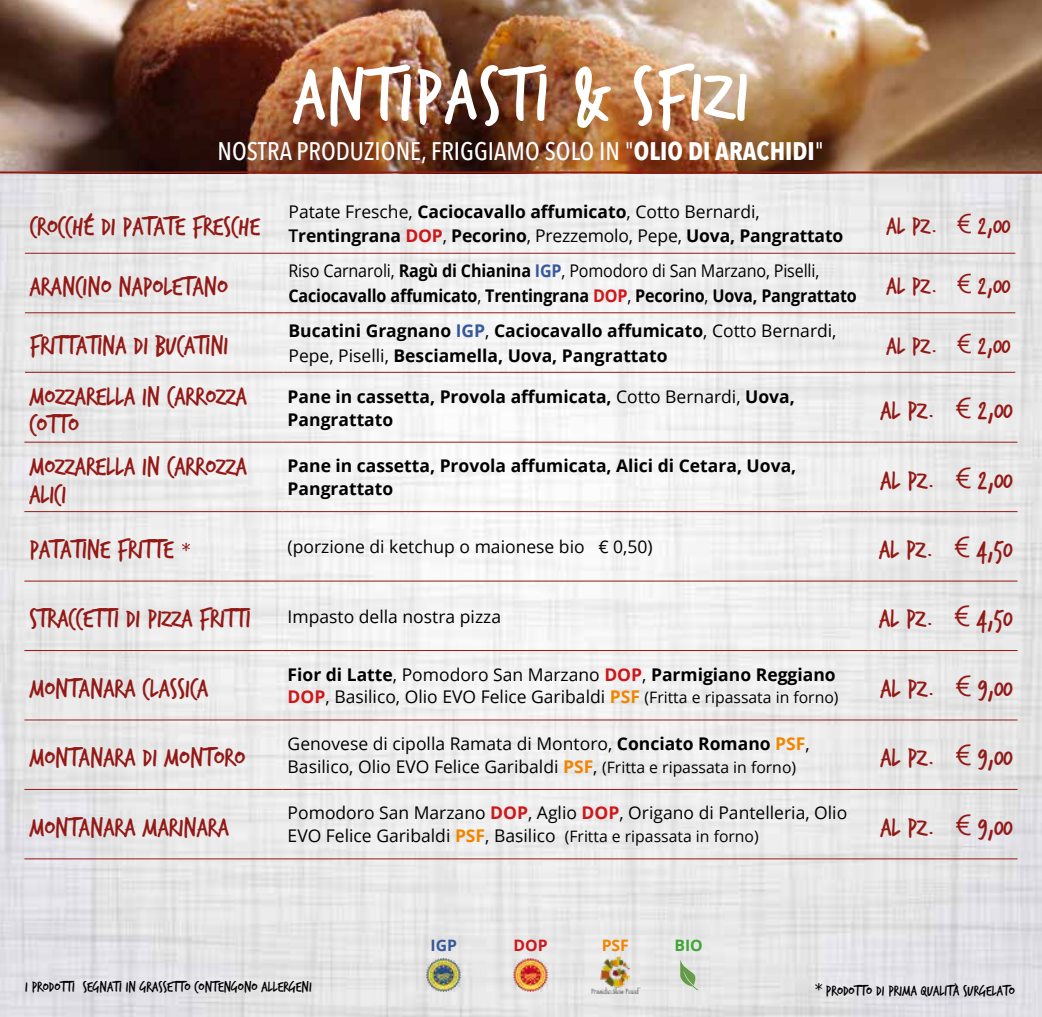
<style>
.page{position:relative;width:1042px;height:1017px;background:#fff}
.page>*{position:absolute;margin:0;border:0;box-sizing:border-box;transform-origin:0 0}
.t1{font:80.5px "Trash Hand";letter-spacing:.025em;color:#fff}
.t2{font:28px/28px "Trash Hand";color:#931916}
.t3{font:26.25px "Trash Hand";color:#931916}
.t4{font:500 25.38px "Avenir Next Condensed";color:#fff}
.t5{font:17.5px/22.8px "Open Sans";color:#000}
.t6{font:700 17.5px/24.5px "Open Sans";color:#000}
.t7{font:700 17.5px/24.5px "Open Sans";color:#000;scale:.92 1}
.t8{font:15.75px "Trash Hand";color:#000}
.t9{font:700 15.75px "Open Sans";color:#35599c}
.t10{font:700 15.75px "Open Sans";color:#cd171a}
.t11{font:700 15.75px "Open Sans";color:#f18500}
.t12{font:700 15.75px "Open Sans";color:#3fa535}
.s1{font-weight:700}
.s2{font-weight:400}
.s3{font-weight:600}
.s4{color:#cd171a}
.s5{font-family:"Century Gothic"}
.s6{color:#35599c}
.s7{font-family:"Mistral";color:#941913}
.s8{font-weight:700;color:#cd171a}
.s9{font-weight:700;color:#f18500}
.s10{font-size:15.75px}
.s11{font-size:14px}
.s12{font-family:"Mistral";font-size:24.5px}
</style>
<div class="page">
<img style="left:0;top:173px;width:1042px;height:844px">
<img style="left:0;top:0;width:1042px;height:171px">
<hr style="left:25px;top:253px;width:259px;height:1px;background:#931916">
<hr style="left:284px;top:253px;width:582px;height:1px;background:#931916">
<hr style="left:284px;top:312px;width:582px;height:1px;background:#931916">
<hr style="left:284px;top:372px;width:582px;height:1px;background:#931916">
<hr style="left:25px;top:312px;width:259px;height:1px;background:#931916">
<hr style="left:25px;top:372px;width:259px;height:1px;background:#931916">
<hr style="left:866px;top:253px;width:149px;height:1px;background:#931916">
<hr style="left:866px;top:312px;width:149px;height:1px;background:#931916">
<hr style="left:866px;top:372px;width:149px;height:1px;background:#931916">
<hr style="left:24px;top:442px;width:259px;height:1px;background:#931916">
<hr style="left:283px;top:442px;width:585px;height:1px;background:#931916">
<hr style="left:868px;top:442px;width:149px;height:1px;background:#931916">
<hr style="left:283px;top:511px;width:585px;height:1px;background:#931916">
<hr style="left:868px;top:511px;width:149px;height:1px;background:#931916">
<hr style="left:283px;top:789px;width:585px;height:1px;background:#931916">
<hr style="left:868px;top:789px;width:149px;height:1px;background:#931916">
<hr style="left:868px;top:859px;width:149px;height:1px;background:#931916">
<hr style="left:24px;top:511px;width:259px;height:1px;background:#941913">
<hr style="left:24px;top:789px;width:259px;height:1px;background:#941913">
<hr style="left:24px;top:859px;width:259px;height:1px;background:#941913">
<hr style="left:283px;top:859px;width:585px;height:1px;background:#941913">
<hr style="left:24px;top:581px;width:259px;height:1px;background:#941913">
<hr style="left:283px;top:581px;width:585px;height:1px;background:#941913">
<hr style="left:868px;top:581px;width:149px;height:1px;background:#941913">
<hr style="left:24px;top:650px;width:259px;height:1px;background:#941913">
<hr style="left:283px;top:650px;width:585px;height:1px;background:#941913">
<hr style="left:868px;top:650px;width:149px;height:1px;background:#941913">
<hr style="left:24px;top:720px;width:259px;height:1px;background:#941913">
<hr style="left:283px;top:720px;width:585px;height:1px;background:#941913">
<hr style="left:868px;top:720px;width:149px;height:1px;background:#941913">
<hr style="left:0;top:171px;width:1042px;height:2px;background:#931916">
<img style="left:427px;top:958px;width:33px;height:34px">
<img style="left:514px;top:958px;width:33px;height:34px">
<img style="left:590px;top:957px;width:50px;height:36px">
<svg style="left:680px;top:960px;width:18px;height:30px"></svg>
<h1 class="t1" style="left:293px;top:56px;width:457px">ANTIPASTI &amp; SFIZI</h1>
<h3 class="t4" style="left:218px;top:135px;width:608px">NOSTRA PRODUZIONE, FRIGGIAMO SOLO IN "<span class="s1">OLIO DI ARACHIDI</span>"</h3>
<h2 class="t2" style="left:30px;top:214px;width:232px">CROCCHÉ DI PATATE FRESCHE</h2>
<p class="t6" style="left:288px;top:199px;width:556px"><span class="s2">Patate Fresche,</span> Caciocavallo affumicato<span class="s2">, Cotto Bernardi,<br></span><span class="s3">T</span>rentingrana <span class="s4">DOP</span><span class="s2">,</span> Pecorino<span class="s2">, Prezzemolo, Pepe,</span> Uova, Pangrattato</p>
<h3 class="t3" style="left:886px;top:214px;width:125px">AL PZ. <span class="s5">€</span> 2,00</h3>
<h2 class="t2" style="left:30px;top:273px;width:200px">ARANCINO NAPOLETANO</h2>
<p class="t7" style="left:288px;top:258px;width:786px"><span class="s2">Riso Carnaroli,</span> Ragù di Chianina <span class="s6">IGP</span><span class="s2">, Pomodoro di San Marzano, Piselli,<br></span>Caciocavallo affumicato<span class="s2">,</span> Trentingrana <span class="s4">DOP</span><span class="s2">,</span> Pecorino<span class="s2">,</span> Uova, Pangrattato <sup>AL</sup> <sup>PZ.</sup> <sup>€</sup> <sup>2,00</sup></p>
<h2 class="t2" style="left:30px;top:333px;width:200px">FRITTATINA DI BUCATINI</h2>
<p class="t6" style="left:288px;top:318px;width:549px">Bucatini Gragnano <span class="s6">IGP</span><span class="s2">,</span> Caciocavallo affumicato<span class="s2">, Cotto Bernardi,<br>Pepe, Piselli,</span> Besciamella, Uova, Pangrattato</p>
<h3 class="t3" style="left:886px;top:333px;width:125px">AL PZ. <span class="s5">€</span> 2,00</h3>
<h2 class="t2" style="left:29px;top:384px;width:219px">MOZZARELLA IN CARROZZA<br>COTTO</h2>
<p class="t6" style="left:288px;top:385px;width:509px;line-height:22.8px">Pane in cassetta, Provola affumicata, <span class="s2">Cotto Bernardi,</span> Uova,<br>Pangrattato</p>
<h2 class="t2" style="left:880px;top:398px;width:134px">AL PZ. <span class="s5">€</span> 2,00</h2>
<h2 class="t2" style="left:29px;top:453px;width:219px">MOZZARELLA IN CARROZZA<br>ALICI</h2>
<p class="t6" style="left:288px;top:454px;width:510px;line-height:22.8px">Pane in cassetta, Provola affumicata, Alici di Cetara, Uova,<br>Pangrattato</p>
<h2 class="t2" style="left:880px;top:467px;width:134px">AL PZ. <span class="s5">€</span> 2,00</h2>
<h2 class="t2" style="left:29px;top:537px;width:162px">PATATINE FRITTE <span class="s7">*</span></h2>
<p class="t5" style="left:288px;top:535px;width:367px">(porzione di ketchup o maionese bio € 0,50)</p>
<h2 class="t2" style="left:879px;top:537px;width:135px">AL PZ. <span class="s5">€</span> 4,50</h2>
<h2 class="t2" style="left:29px;top:606px;width:223px">STRACCETTI DI PIZZA FRITTI</h2>
<p class="t5" style="left:288px;top:604px;width:215px">Impasto della nostra pizza</p>
<h2 class="t2" style="left:879px;top:606px;width:135px">AL PZ. <span class="s5">€</span> 4,50</h2>
<h2 class="t2" style="left:29px;top:675px;width:180px">MONTANARA CLASSICA</h2>
<p class="t5" style="left:288px;top:662px;width:552px"><span class="s1">Fior di Latte</span>, Pomodoro San Marzano <span class="s8">DOP</span>, <span class="s1">Parmigiano Reggiano<br></span><span class="s8">DOP</span>, Basilico, Olio EVO Felice Garibaldi <span class="s9">PSF</span> <span class="s10">(Fritta e ripassata in forno)</span></p>
<h2 class="t2" style="left:880px;top:675px;width:134px">AL PZ. <span class="s5">€</span> 9,00</h2>
<h2 class="t2" style="left:29px;top:745px;width:217px">MONTANARA DI MONTORO</h2>
<p class="t5" style="left:288px;top:732px;width:524px">Genovese di cipolla Ramata di Montoro, <span class="s1">Conciato Romano</span> <span class="s9">PSF</span>,<br>Basilico, Olio EVO Felice Garibaldi <span class="s9">PSF</span>, <span class="s10">(Fritta e ripassata in forno)</span></p>
<h2 class="t2" style="left:880px;top:745px;width:134px">AL PZ. <span class="s5">€</span> 9,00</h2>
<h2 class="t2" style="left:29px;top:814px;width:201px">MONTANARA MARINARA</h2>
<p class="t5" style="left:288px;top:801px;width:561px">Pomodoro San Marzano <span class="s8">DOP</span>, Aglio <span class="s8">DOP</span>, Origano di Pantelleria, Olio<br>EVO Felice Garibaldi <span class="s9">PSF</span>, Basilico <span class="s10">(Fritta e ripassata in forno)</span></p>
<h2 class="t2" style="left:880px;top:814px;width:134px">AL PZ. <span class="s5">€</span> 9,00</h2>
<p class="t8" style="left:15px;top:979px;width:299px"><span class="s11">*</span> I PRODOTTI SEGNATI IN GRASSETTO CONTENGONO ALLERGENI</p>
<p class="t9" style="left:430px;top:934px;width:28px">IGP</p>
<p class="t10" style="left:513px;top:934px;width:36px">DOP</p>
<p class="t11" style="left:602px;top:934px;width:29px">PSF</p>
<p class="t12" style="left:674px;top:934px;width:30px">BIO</p>
<p class="t8" style="left:802px;top:983px;width:214px">* <span class="s12">*</span> PRODOTTO DI PRIMA QUALITÀ SURGELATO</p>
</div>
